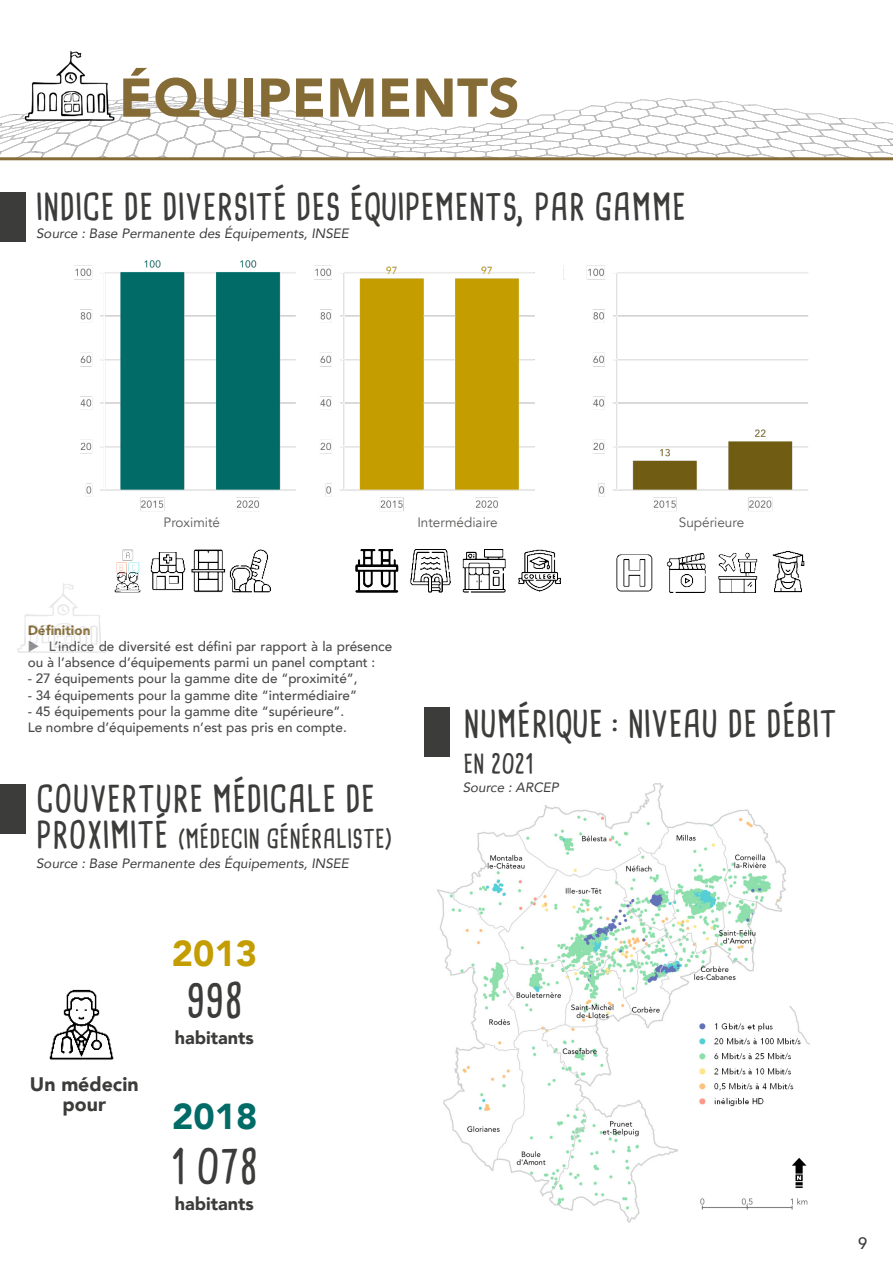
<style>
.page{position:relative;width:893px;height:1263px;background:#fff}
.page>*{position:absolute;margin:0;border:0;box-sizing:border-box;transform-origin:0 0}
.t1{font:900 54px "Avenir";letter-spacing:.01em;color:#856b35}
.t2{font:700 45px "Cardenio Modern";color:#3c3c3b}
.t3{font:700 36px "Cardenio Modern";color:#3c3c3b}
.t4{font:900 36px "Avenir";color:#c39d01}
.t5{font:900 36px "Avenir";color:#006b67}
.t6{font:700 25.5px "Cardenio Modern";color:#3c3c3b}
.t7{font:900 19.5px/19.5px "Avenir";color:#3c3c3b;text-align:center}
.t8{font:900 18px "Avenir";color:#3c3c3b}
.t9{font:500 16.5px "Avenir";color:#3c3c3b}
.t10{font:500 13.5px/16.2px "Avenir";color:#4a4a49}
.t11{font:italic 13.5px "Avenir";color:#3c3c3b}
.t12{font:13.5px "Avenir";color:#575756}
.t13{font:900 13.5px "Avenir";color:#856b35}
.s1{font-size:36px}
</style>
<div class="page">
<img style="left:437px;top:783px;width:373px;height:440px">
<div style="left:324px;top:1112px;width:122px;height:107px;background:#fff"></div>
<img style="left:691px;top:1007px;width:118px;height:106px">
<div style="left:780px;top:1172px;width:42px;height:55px;background:#fff"></div>
<svg style="left:514px;top:1151px;width:6px;height:4px"></svg>
<div style="left:418px;top:1135px;width:37px;height:82px;background:#fff"></div>
<img style="left:688px;top:1150px;width:122px;height:67px">
<div style="left:424px;top:708px;width:25px;height:49px;background:#3c3c3b"></div>
<div style="left:0;top:192px;width:26px;height:49px;background:#3c3c3b"></div>
<div style="left:0;top:784px;width:26px;height:49px;background:#3c3c3b"></div>
<img style="left:116px;top:550px;width:154px;height:43px">
<img style="left:355px;top:550px;width:205px;height:42px">
<img style="left:586px;top:265px;width:223px;height:246px">
<img style="left:314px;top:265px;width:250px;height:246px">
<img style="left:74px;top:260px;width:222px;height:251px">
<img style="left:49px;top:989px;width:65px;height:71px">
<img style="left:17px;top:572px;width:111px;height:81px">
<img style="left:616px;top:551px;width:189px;height:41px">
<img style="left:0;top:95px;width:893px;height:62px">
<hr style="left:0;top:157px;width:893px;height:3px;background:#856b35">
<img style="left:4px;top:50px;width:115px;height:89px">
<svg style="left:29px;top:640px;width:10px;height:12px"></svg>
<h1 class="t1" style="left:119px;top:52px;width:402px">ÉQUIPEMENTS</h1>
<h3 class="t3" style="left:36px;top:183px;width:651px">INDICE DE DIVERSITÉ DES ÉQUIPEMENTS, PAR GAMME</h3>
<p class="t11" style="left:36px;top:225px;width:314px">Source : Base Permanente des Équipements, INSEE</p>
<p class="t12" style="left:164px;top:514px;width:58px">Proximité</p>
<p class="t12" style="left:417px;top:514px;width:82px">Intermédiaire</p>
<p class="t12" style="left:679px;top:514px;width:67px">Supérieure</p>
<p class="t13" style="left:28px;top:618px;width:64px">Définition</p>
<p class="t10" style="left:28px;top:637px;width:366px;text-indent:21px">L’indice de diversité est défini par rapport à la présence ou à l’absence d’équipements parmi un panel comptant :</p>
<p class="t10" style="left:28px;top:670px;width:331px">- 27 équipements pour la gamme dite de “proximité”,</p>
<p class="t10" style="left:28px;top:686px;width:331px">- 34 équipements pour la gamme dite “intermédiaire”</p>
<p class="t10" style="left:28px;top:702px;width:321px">- 45 équipements pour la gamme dite “supérieure”.<br>Le nombre d’équipements n’est pas pris en compte.</p>
<h3 class="t3" style="left:36px;top:774px;width:340px">COUVERTURE MÉDICALE DE</h3>
<h3 class="t6" style="left:36px;top:821px;width:358px"><span class="s1">PROXIMITÉ</span> (MÉDECIN GÉNÉRALISTE)</h3>
<p class="t11" style="left:36px;top:855px;width:314px">Source : Base Permanente des Équipements, INSEE</p>
<h3 class="t4" style="left:172px;top:922px;width:87px">2013</h3>
<h2 class="t2" style="left:186px;top:970px;width:58px">998</h2>
<h3 class="t7" style="left:30px;top:1074px;width:110px">Un médecin pour</h3>
<h3 class="t8" style="left:175px;top:1022px;width:81px">habitants</h3>
<h3 class="t5" style="left:172px;top:1085px;width:87px">2018</h3>
<h2 class="t2" style="left:171px;top:1136px;width:88px">1 078</h2>
<h3 class="t8" style="left:175px;top:1188px;width:81px">habitants</h3>
<h3 class="t3" style="left:463px;top:699px;width:375px">NUMÉRIQUE : NIVEAU DE DÉBIT</h3>
<h3 class="t6" style="left:463px;top:746px;width:72px">EN 2021</h3>
<p class="t11" style="left:463px;top:779px;width:98px">Source : ARCEP</p>
<p class="t9" style="left:858px;top:1228px;width:11px">9</p>
</div>
